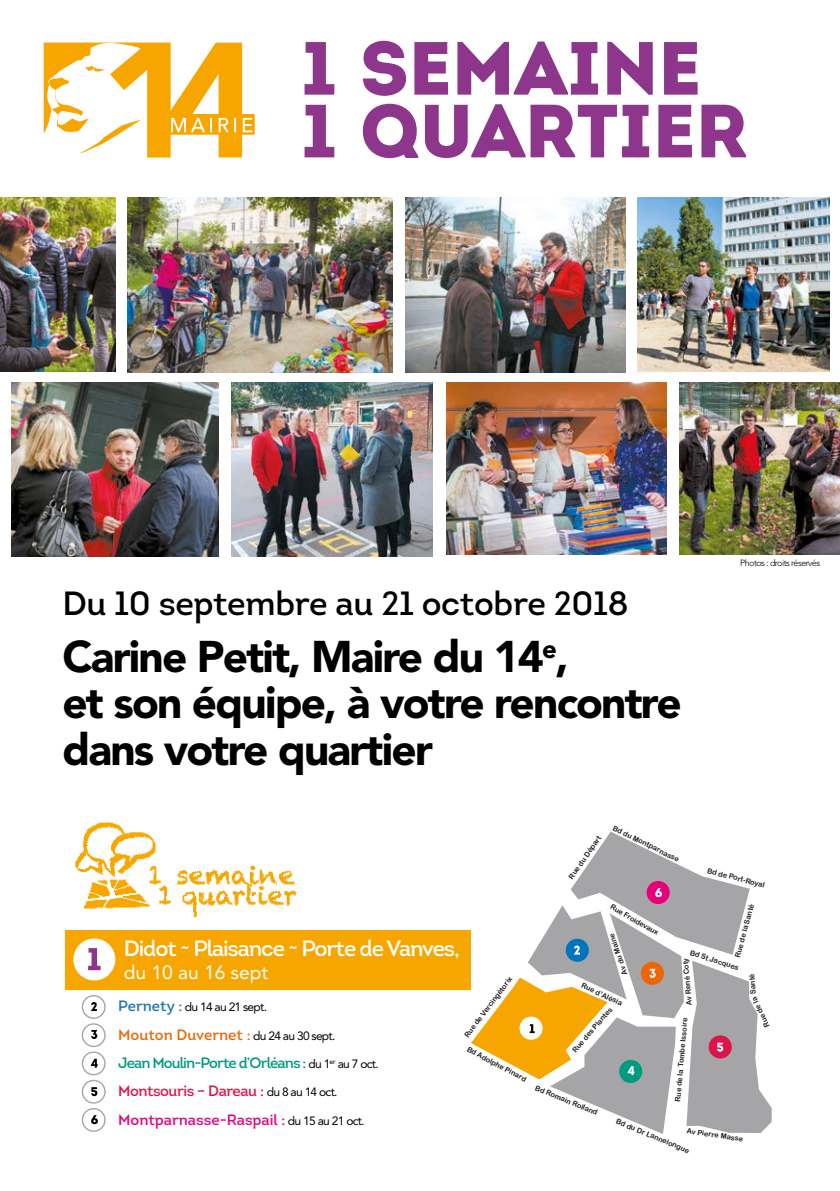
<style>
.page{position:relative;width:840px;height:1191px;background:#fff}
.page>*{position:absolute;margin:0;border:0;box-sizing:border-box;transform-origin:0 0}
.t1{font:75.2px/62.8px "Intro Black Alt";color:#8e368b}
.t2{font:900 44px/46.2px "Avenir LT Std";letter-spacing:-.04em;color:#000}
.t3{font:33.6px "Intro";letter-spacing:-.01em;color:#000}
.t4{font:22.2px "Intro";letter-spacing:-.05em;color:#fff}
.t5{font:19.2px "Avenir LT Std";color:#fff}
.t6{font:12px/28.2px "Avenir LT Std";letter-spacing:-.06em;color:#000}
.t7{font:300 9px "Avenir LT Std";letter-spacing:-.06em;color:#000}
.t8{font:7.2px "Arial Rounded MT Bold";color:#201d1a}
.s1{font-family:"Intro";font-size:15px;color:#1c74ba}
.s2{font-family:"Intro";font-size:15px;color:#ec6608}
.s3{font-family:"Intro";font-size:15px;color:#009982}
.s4{font-family:"Intro";font-size:15px;color:#de164b}
.s5{font-family:"Intro";font-size:15px;color:#e6007a}
</style>
<div class="page">
<svg style="left:44px;top:42px;width:210px;height:115px"></svg>
<img style="left:75px;top:821px;width:222px;height:97px">
<div style="left:82px;top:995px;width:24px;height:24px;border:1px solid #a6a6aa;border-radius:50%"></div>
<svg style="left:91px;top:1002px;width:6px;height:9px"></svg>
<div style="left:82px;top:1051px;width:24px;height:24px;border:1px solid #a6a6aa;border-radius:50%"></div>
<svg style="left:91px;top:1058px;width:7px;height:9px"></svg>
<div style="left:82px;top:1108px;width:24px;height:23px;border:1px solid #a6a6aa;border-radius:50%"></div>
<svg style="left:91px;top:1115px;width:7px;height:9px"></svg>
<svg style="left:471px;top:831px;width:300px;height:303px"></svg>
<div style="left:82px;top:1023px;width:24px;height:24px;border:1px solid #a6a6aa;border-radius:50%"></div>
<svg style="left:91px;top:1030px;width:6px;height:9px"></svg>
<div style="left:66px;top:930px;width:405px;height:60px;background:#f7a600"></div>
<div style="left:73px;top:938px;width:42px;height:42px;background:#fff;border-radius:50%"></div>
<div style="left:82px;top:1079px;width:24px;height:24px;border:1px solid #a6a6aa;border-radius:50%"></div>
<svg style="left:91px;top:1087px;width:6px;height:9px"></svg>
<svg style="left:88px;top:948px;width:13px;height:22px"></svg>
<img style="left:128px;top:197px;width:264px;height:175px">
<img style="left:405px;top:197px;width:220px;height:175px">
<img style="left:12px;top:382px;width:207px;height:174px">
<img style="left:231px;top:382px;width:201px;height:174px">
<img style="left:637px;top:197px;width:192px;height:175px">
<img style="left:446px;top:382px;width:220px;height:172px">
<img style="left:0;top:197px;width:115px;height:175px">
<img style="left:679px;top:382px;width:160px;height:172px">
<h1 class="t1" style="left:300px;top:36px;width:448px">1 SEMAINE<br>1 QUARTIER</h1>
<h3 class="t3" style="left:62px;top:582px;width:567px">Du 10 septembre au 21 octobre 2018</h3>
<h2 class="t2" style="left:62px;top:633px;width:620px">Carine Petit, Maire du 14<sup>e</sup>,<br>et son équipe, à votre rencontre dans votre quartier</h2>
<p class="t8" style="left:566px;top:875px;width:52px;rotate:-55deg">Rue du Départ</p>
<p class="t8" style="left:614px;top:824px;width:74px;rotate:26deg">Bd du Montparnasse</p>
<p class="t7" style="left:739px;top:557px;width:81px">Photos : droits réservés</p>
<p class="t8" style="left:708px;top:866px;width:61px;rotate:15deg">Bd de Port-Royal</p>
<h3 class="t4" style="left:124px;top:934px;width:337px">Didot ˜ Plaisance ˜ Porte de Vanves,</h3>
<h3 class="t5" style="left:124px;top:961px;width:146px">du 10 au 16 sept</h3>
<p class="t8" style="left:462px;top:1033px;width:75px;rotate:-53deg">Rue de Vercingétorix</p>
<p class="t8" style="left:469px;top:1044px;width:68px;rotate:28deg">Bd Adolphe Pinard</p>
<h3 class="t6" style="left:118px;top:993px;width:150px"><span class="s1">Pernety :</span> du 14 au 21 sept.</h3>
<h3 class="t6" style="left:118px;top:1021px;width:262px"><span class="s2">Mouton Duvernet :</span> du 24 au 30 sept.<br><span class="s3">Jean Moulin-Porte d’Orléans :</span> du 1<sup>er</sup> au 7 oct.<br><span class="s4">Montsouris – Dareau :</span> du 8 au 14 oct.<br><span class="s5">Montparnasse-Raspail :</span> du 15 au 21 oct.</h3>
<p class="t8" style="left:612px;top:902px;width:56px;rotate:30deg">Rue Froidevaux</p>
<p class="t8" style="left:620px;top:975px;width:44px;rotate:-109deg">Av du Maine</p>
<p class="t8" style="left:583px;top:980px;width:46px;rotate:25deg">Rue d’Alésia</p>
<p class="t8" style="left:570px;top:1048px;width:58px;rotate:-49deg">Rue des Plantes</p>
<p class="t8" style="left:537px;top:1083px;width:68px;rotate:23deg">Bd Romain Rolland</p>
<p class="t8" style="left:732px;top:956px;width:56px;rotate:-75deg">Rue de la Santé</p>
<p class="t8" style="left:691px;top:948px;width:52px;rotate:18deg">Bd St Jacques</p>
<p class="t8" style="left:684px;top:1005px;width:49px;rotate:-95deg">Av René Coty</p>
<p class="t8" style="left:748px;top:994px;width:22px;rotate:-95deg">Santé</p>
<p class="t8" style="left:763px;top:1028px;width:34px;rotate:-115deg">Rue de la</p>
<p class="t8" style="left:673px;top:1101px;width:86px;rotate:-85deg">Rue de la Tombe Issoire</p>
<p class="t8" style="left:617px;top:1116px;width:80px;rotate:23deg">Bd du Dr Lannelongue</p>
<p class="t8" style="left:687px;top:1126px;width:58px;rotate:8deg">Av Pierre Masse</p>
</div>
